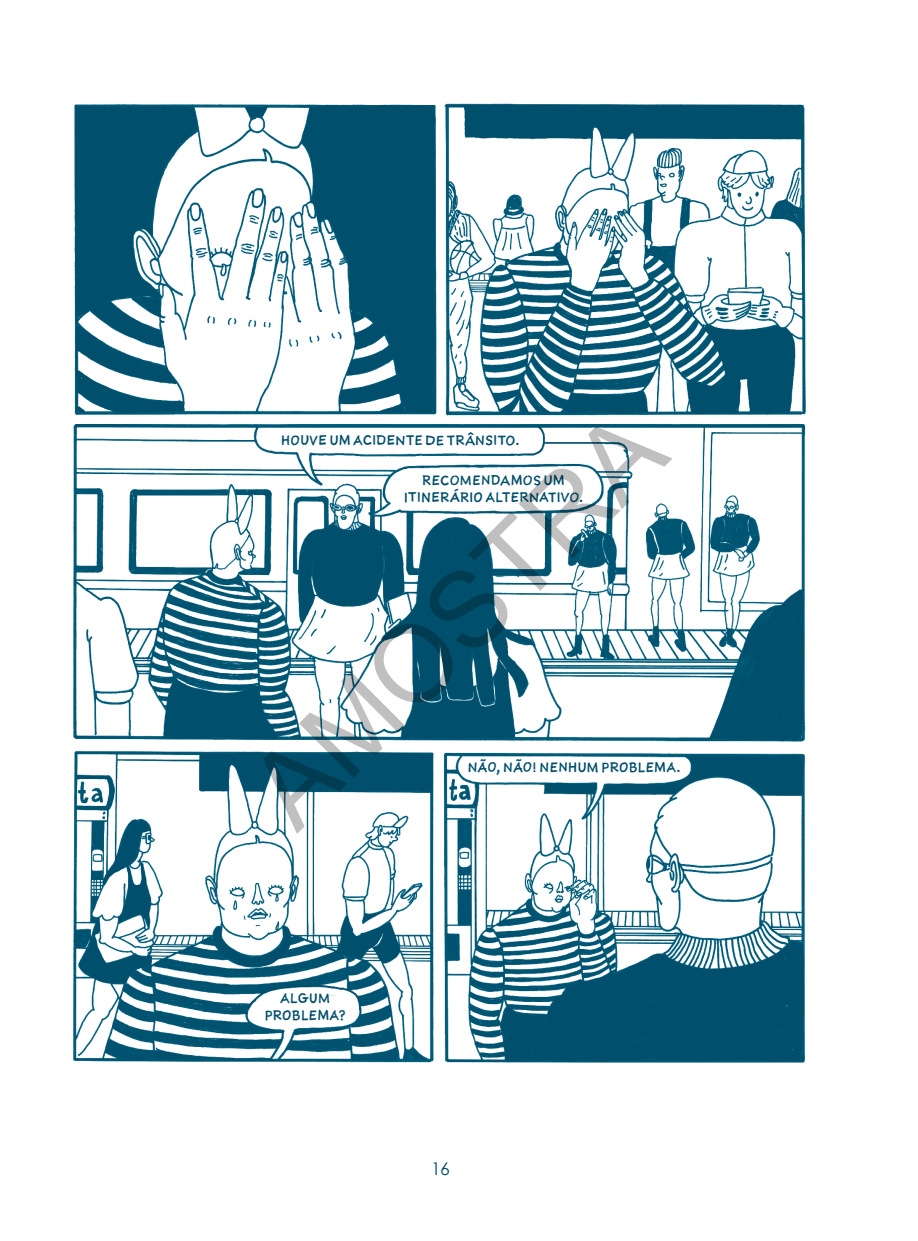
<style>
.page{position:relative;width:918px;height:1241px;background:#fff}
.page>*{position:absolute;margin:0;border:0;box-sizing:border-box;transform-origin:0 0}
.t1{font:107.27px "Arial";color:rgb(0 0 0/.25)}
.t2{font:17.5px "Century Gothic";color:#004f6c}
.t3{font:13.12px/17.5px "Sketchnote Text";letter-spacing:.03em;color:#004f6c;text-align:center;scale:.94 1}
</style>
<div class="page">
<img style="left:73px;top:424px;width:733px;height:639px">
<img style="left:444px;top:103px;width:362px;height:313px">
<img style="left:74px;top:104px;width:363px;height:312px">
<h1 class="t1" style="left:218px;top:755px;width:532px;rotate:-45deg">AMOSTRA</h1>
<p class="t3" style="left:281px;top:432px;width:255px">HOUVE UM ACIDENTE DE TRÂNSITO.</p>
<p class="t3" style="left:404px;top:471px;width:192px">RECOMENDAMOS UM<br>ITINERÁRIO ALTERNATIVO.</p>
<p class="t3" style="left:468px;top:758px;width:228px">NÃO, NÃO! NENHUM PROBLEMA.</p>
<p class="t3" style="left:265px;top:989px;width:88px">ALGUM<br>PROBLEMA?</p>
<h2 class="t2" style="left:431px;top:1156px;width:20px">16</h2>
</div>
